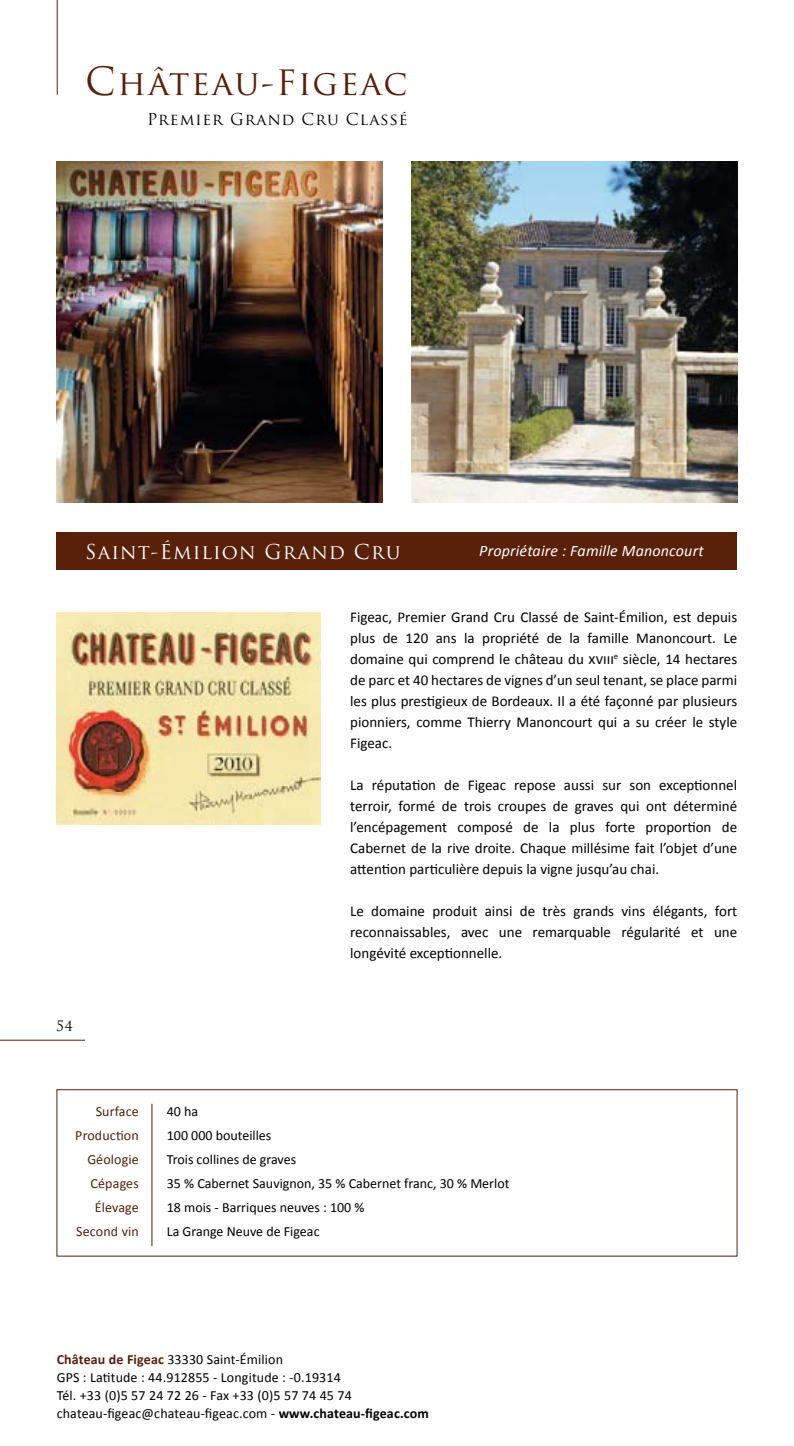
<style>
.page{position:relative;width:794px;height:1446px;background:#fff}
.page>*{position:absolute;margin:0;border:0;box-sizing:border-box;transform-origin:0 0}
.t1{font:34px "Trajan Pro";letter-spacing:.05em;color:#59200a}
.t2{font:20px "Trajan Pro";letter-spacing:.06em;color:#fff}
.t3{font:italic 16px "Calibri";letter-spacing:.01em;color:#fff}
.t4{font:16px "Trajan Pro";letter-spacing:.06em;color:#000}
.t5{font:15px/21px "Calibri";color:#000;text-align:justify}
.t6{font:14px/24px "Calibri";color:#000}
.t7{font:14px/24px "Calibri";letter-spacing:.01em;color:#59200a;text-align:right}
.t8{font:14px "Trajan Pro";color:#000}
.s1{font-size:38px}
.s2{font-weight:700;color:#59200a}
.s3{font-weight:700}
</style>
<div class="page">
<hr style="left:0;top:1039px;width:85px;height:1px;background:#59200a">
<div style="left:57px;top:532px;width:680px;height:37px;background:#59200a"></div>
<hr style="left:57px;top:0;width:1px;height:95px;background:#59200a">
<img style="left:57px;top:613px;width:263px;height:212px">
<div style="left:57px;top:1089px;width:680px;height:167px;border:1px solid #59200a"></div>
<hr style="left:152px;top:1104px;width:1px;height:142px;background:#59200a">
<img style="left:411px;top:162px;width:326px;height:340px">
<img style="left:57px;top:162px;width:326px;height:340px">
<h1 class="t1" style="left:85px;top:61px;width:324px"><span class="s1">C</span>hâteau-Figeac</h1>
<p class="t4" style="left:147px;top:109px;width:262px">Premier Grand Cru Classé</p>
<h2 class="t2" style="left:85px;top:539px;width:317px">Saint-émilion Grand Cru</h2>
<p class="t3" style="left:479px;top:540px;width:226px">Propriétaire : Famille Manoncourt</p>
<p class="t8" style="left:56px;top:1017px;width:18px">54</p>
<p class="t5" style="left:350px;top:606px;width:388px">Figeac, Premier Grand Cru Classé de Saint-Émilion, est depuis plus de 120 ans la propriété de la famille Manoncourt. Le domaine qui comprend le château du xviii<sup>e</sup> siècle, 14 hectares de parc et 40 hectares de vignes d’un seul tenant, se place parmi les plus prestigieux de Bordeaux. Il a été façonné par plusieurs pionniers, comme Thierry Manoncourt qui a su créer le style Figeac.</p>
<p class="t5" style="left:350px;top:774px;width:388px">La réputation de Figeac repose aussi sur son exceptionnel terroir, formé de trois croupes de graves qui ont déterminé l’encépagement composé de la plus forte proportion de Cabernet de la rive droite. Chaque millésime fait l’objet d’une attention particulière depuis la vigne jusqu’au chai.</p>
<p class="t5" style="left:350px;top:900px;width:388px">Le domaine produit ainsi de très grands vins élégants, fort reconnaissables, avec une remarquable régularité et une longévité exceptionnelle.</p>
<p class="t7" style="left:75px;top:1098px;width:65px">Surface<br>Production<br>Géologie<br>Cépages élevage<br>Second vin</p>
<p class="t6" style="left:167px;top:1098px;width:344px">40 ha<br>100 000 bouteilles<br>Trois collines de graves<br>35 % Cabernet Sauvignon, 35 % Cabernet franc, 30 % Merlot<br>18 mois - Barriques neuves : 100 %<br>La Grange Neuve de Figeac</p>
<p class="t6" style="left:57px;top:1350px;width:374px;line-height:18px"><span class="s2">Château de Figeac</span> 33330 Saint-Émilion<br>GPS : Latitude : 44.912855 - Longitude : -0.19314<br>Tél. +33 (0)5 57 24 72 26 - Fax +33 (0)5 57 74 45 74 chateau-figeac@chateau-figeac.com - <span class="s3">www.chateau-figeac.com</span></p>
</div>
